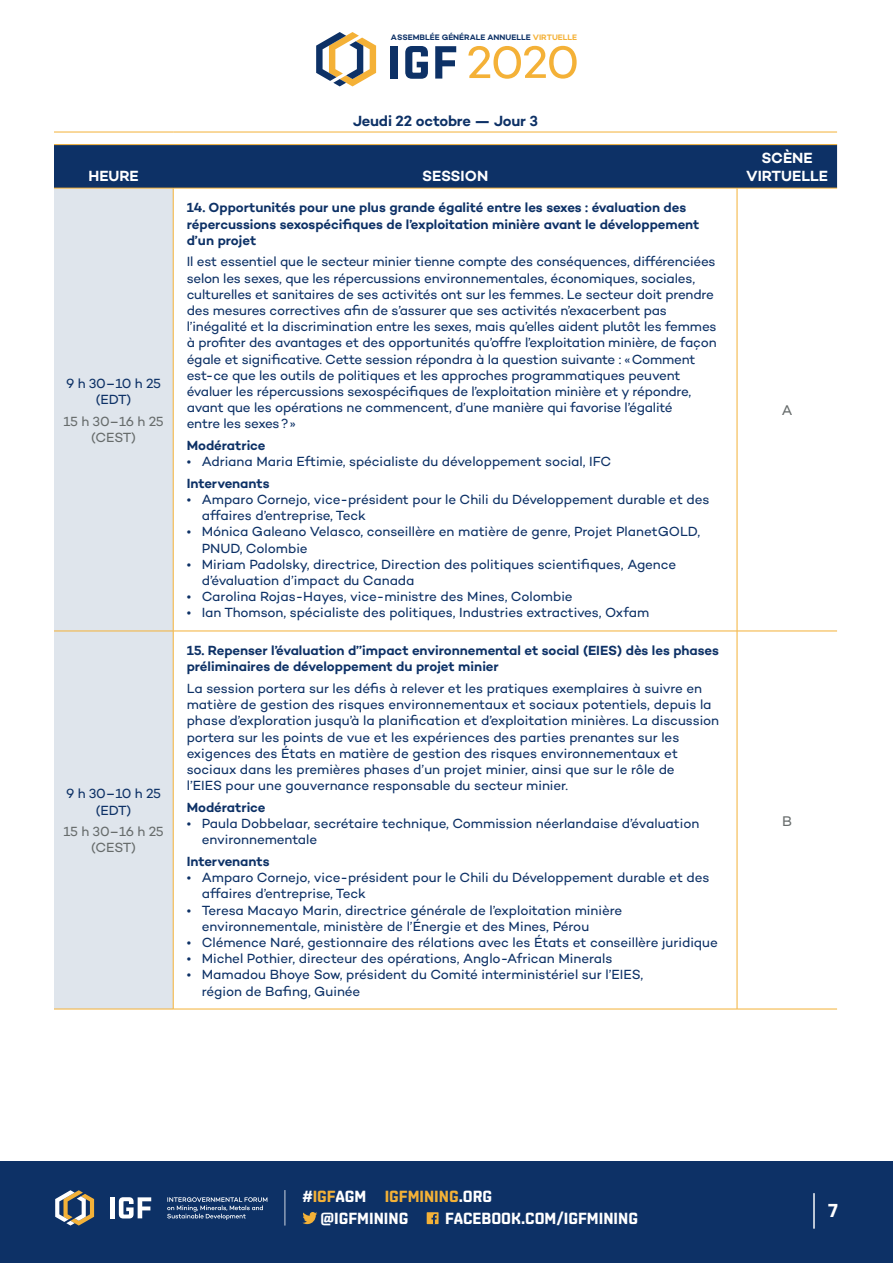
<style>
.page{position:relative;width:893px;height:1263px;background:#fff}
.page>*{position:absolute;margin:0;border:0;box-sizing:border-box;transform-origin:0 0}
.t1{font:700 18.75px "Shentox";color:#fff}
.t2{font:700 16.2px/21.8px "Shentox";color:#fff}
.t3{font:600 15px/18px "Campton";color:#fff;text-align:center}
.t4{font:600 15px "Campton";letter-spacing:-.015em;color:#0d3166}
.t5{font:14.25px "Campton";color:#676c6c}
.t6{font:13.5px/16.2px "Campton";letter-spacing:-.01em;color:#0d3166}
.t7{font:600 13.5px/16.2px "Campton";letter-spacing:-.005em;color:#0d3166}
.t8{font:13.5px/16.2px "Campton";letter-spacing:-.015em;color:#676c6c;text-align:center}
.t9{font:600 8.1px "Campton";color:#0d3166}
.s1{color:#f4b137}
.s2{color:#f3b138}
.s3{color:#f3b137}
</style>
<div class="page">
<div style="left:0;top:1161px;width:893px;height:102px;background:#0d3166"></div>
<hr style="left:813px;top:1193px;width:2px;height:36px;background:#fff">
<div style="left:427px;top:1212px;width:12px;height:12px;background:#f3b138"></div>
<svg style="left:431px;top:1214px;width:6px;height:10px"></svg>
<div style="left:110px;top:1197px;width:5px;height:21px;background:#fff"></div>
<svg style="left:119px;top:1197px;width:32px;height:21px"></svg>
<svg style="left:55px;top:1190px;width:39px;height:35px"></svg>
<svg style="left:167px;top:1197px;width:100px;height:23px"></svg>
<hr style="left:284px;top:1190px;width:1px;height:35px;background:#fff">
<svg style="left:302px;top:1212px;width:15px;height:12px"></svg>
<svg style="left:316px;top:32px;width:60px;height:54px"></svg>
<div style="left:391px;top:46px;width:7px;height:33px;background:#0d3166"></div>
<svg style="left:405px;top:46px;width:23px;height:33px"></svg>
<svg style="left:435px;top:46px;width:21px;height:33px"></svg>
<svg style="left:468px;top:46px;width:109px;height:33px"></svg>
<div style="left:54px;top:145px;width:783px;height:43px;background:#0d3166"></div>
<div style="left:54px;top:189px;width:119px;height:820px;background:#dfe5ec"></div>
<hr style="left:173px;top:188px;width:1px;height:443px;background:#f3b138">
<hr style="left:737px;top:188px;width:1px;height:443px;background:#f3b138">
<hr style="left:54px;top:631px;width:119px;height:1px;background:#f3b138">
<hr style="left:173px;top:631px;width:564px;height:1px;background:#f3b138">
<hr style="left:173px;top:631px;width:1px;height:378px;background:#f3b138">
<hr style="left:737px;top:631px;width:100px;height:1px;background:#f3b138">
<hr style="left:737px;top:631px;width:1px;height:378px;background:#f3b138">
<hr style="left:54px;top:1009px;width:119px;height:1px;background:#f3b138">
<hr style="left:173px;top:1009px;width:564px;height:1px;background:#f3b138">
<hr style="left:737px;top:1009px;width:100px;height:1px;background:#f3b138">
<hr style="left:54px;top:132px;width:119px;height:1px;background:#f3b138">
<hr style="left:173px;top:132px;width:564px;height:1px;background:#f3b138">
<hr style="left:737px;top:132px;width:100px;height:1px;background:#f3b138">
<hr style="left:54px;top:144px;width:119px;height:1px;background:#f3b138">
<hr style="left:173px;top:144px;width:564px;height:1px;background:#f3b138">
<hr style="left:737px;top:144px;width:100px;height:1px;background:#f3b138">
<hr style="left:54px;top:188px;width:119px;height:1px;background:#f3b138">
<hr style="left:173px;top:188px;width:564px;height:1px;background:#f3b138">
<hr style="left:737px;top:188px;width:100px;height:1px;background:#f3b138">
<p class="t9" style="left:391px;top:32px;width:188px">ASSEMBLÉE GÉNÉRALE ANNUELLE <span class="s1">VIRTUELLE</span></p>
<p class="t4" style="left:353px;top:111px;width:186px">Jeudi 22 octobre — Jour 3</p>
<p class="t3" style="left:88px;top:167px;width:52px">HEURE</p>
<p class="t3" style="left:422px;top:167px;width:68px">SESSION</p>
<p class="t6" style="left:66px;top:375px;width:97px;text-align:center">9 h 30–10 h 25 (EDT)</p>
<p class="t8" style="left:63px;top:413px;width:102px">15 h 30–16 h 25 (CEST)</p>
<p class="t6" style="left:66px;top:785px;width:97px;text-align:center">9 h 30–10 h 25 (EDT)</p>
<p class="t8" style="left:63px;top:823px;width:102px">15 h 30–16 h 25 (CEST)</p>
<p class="t7" style="left:187px;top:199px;width:514px">14. Opportunités pour une plus grande égalité entre les sexes : évaluation des répercussions sexospécifiques de l’exploitation minière avant le développement d’un projet</p>
<p class="t6" style="left:187px;top:253px;width:531px">Il est essentiel que le secteur minier tienne compte des conséquences, différenciées selon les sexes, que les répercussions environnementales, économiques, sociales, culturelles et sanitaires de ses activités ont sur les femmes. Le secteur doit prendre des mesures correctives afin de s’assurer que ses activités n’exacerbent pas l’inégalité et la discrimination entre les sexes, mais qu’elles aident plutôt les femmes à profiter des avantages et des opportunités qu’offre l’exploitation minière, de façon égale et significative. Cette session répondra à la question suivante : «Comment est-ce que les outils de politiques et les approches programmatiques peuvent évaluer les répercussions sexospécifiques de l’exploitation minière et y répondre, avant que les opérations ne commencent, d’une manière qui favorise l’égalité<br>entre les sexes?»</p>
<p class="t7" style="left:187px;top:437px;width:80px">Modératrice</p>
<p class="t6" style="left:187px;top:453px;width:426px">• Adriana Maria Eftimie, spécialiste du développement social, IFC</p>
<p class="t7" style="left:187px;top:475px;width:84px">Intervenants</p>
<p class="t6" style="left:202px;top:491px;width:509px;text-indent:-15px">• Amparo Cornejo, vice-président pour le Chili du Développement durable et des affaires d’entreprise, Teck</p>
<p class="t6" style="left:202px;top:523px;width:500px;text-indent:-15px">• Mónica Galeano Velasco, conseillère en matière de genre, Projet PlanetGOLD,<br>PNUD, Colombie</p>
<p class="t6" style="left:202px;top:556px;width:476px;text-indent:-15px">• Miriam Padolsky, directrice, Direction des politiques scientifiques, Agence d’évaluation d’impact du Canada</p>
<p class="t6" style="left:187px;top:588px;width:387px">• Carolina Rojas-Hayes, vice-ministre des Mines, Colombie</p>
<p class="t6" style="left:187px;top:604px;width:464px">• Ian Thomson, spécialiste des politiques, Industries extractives, Oxfam</p>
<p class="t7" style="left:187px;top:642px;width:534px">15. Repenser l’évaluation d’’impact environnemental et social (EIES) dès les phases préliminaires de développement du projet minier</p>
<p class="t6" style="left:187px;top:680px;width:534px">La session portera sur les défis à relever et les pratiques exemplaires à suivre en matière de gestion des risques environnementaux et sociaux potentiels, depuis la phase d’exploration jusqu’à la planification et d’exploitation minières. La discussion portera sur les points de vue et les expériences des parties prenantes sur les exigences des États en matière de gestion des risques environnementaux et sociaux dans les premières phases d’un projet minier, ainsi que sur le rôle de<br>l’EIES pour une gouvernance responsable du secteur minier.</p>
<p class="t7" style="left:187px;top:799px;width:80px">Modératrice</p>
<p class="t6" style="left:202px;top:815px;width:499px;text-indent:-15px">• Paula Dobbelaar, secrétaire technique, Commission néerlandaise d’évaluation environnementale</p>
<p class="t7" style="left:187px;top:853px;width:84px">Intervenants</p>
<p class="t6" style="left:202px;top:869px;width:509px;text-indent:-15px">• Amparo Cornejo, vice-président pour le Chili du Développement durable et des affaires d’entreprise, Teck</p>
<p class="t6" style="left:202px;top:901px;width:422px;text-indent:-15px">• Teresa Macayo Marin, directrice générale de l’exploitation minière environnementale, ministère de l’Énergie et des Mines, Pérou</p>
<p class="t6" style="left:187px;top:934px;width:533px">• Clémence Naré, gestionnaire des rélations avec les États et conseillère juridique</p>
<p class="t6" style="left:187px;top:950px;width:427px">• Michel Pothier, directeur des opérations, Anglo-African Minerals</p>
<p class="t6" style="left:202px;top:966px;width:443px;text-indent:-15px">• Mamadou Bhoye Sow, président du Comité interministériel sur l’EIES, région de Bafing, Guinée</p>
<p class="t3" style="left:746px;top:149px;width:83px">SCÈNE<br>VIRTUELLE</p>
<p class="t5" style="left:782px;top:401px;width:12px">A</p>
<p class="t5" style="left:782px;top:812px;width:11px">B</p>
<p class="t2" style="left:321px;top:1186px;width:173px;text-indent:-18px">#<span class="s2">IGF</span>AGM <span class="s3">IGFMINING</span>.ORG @IGFMINING</p>
<p class="t2" style="left:445px;top:1208px;width:194px">FACEBOOK.COM/IGFMINING</p>
<h1 class="t1" style="left:828px;top:1199px;width:11px">7</h1>
</div>
